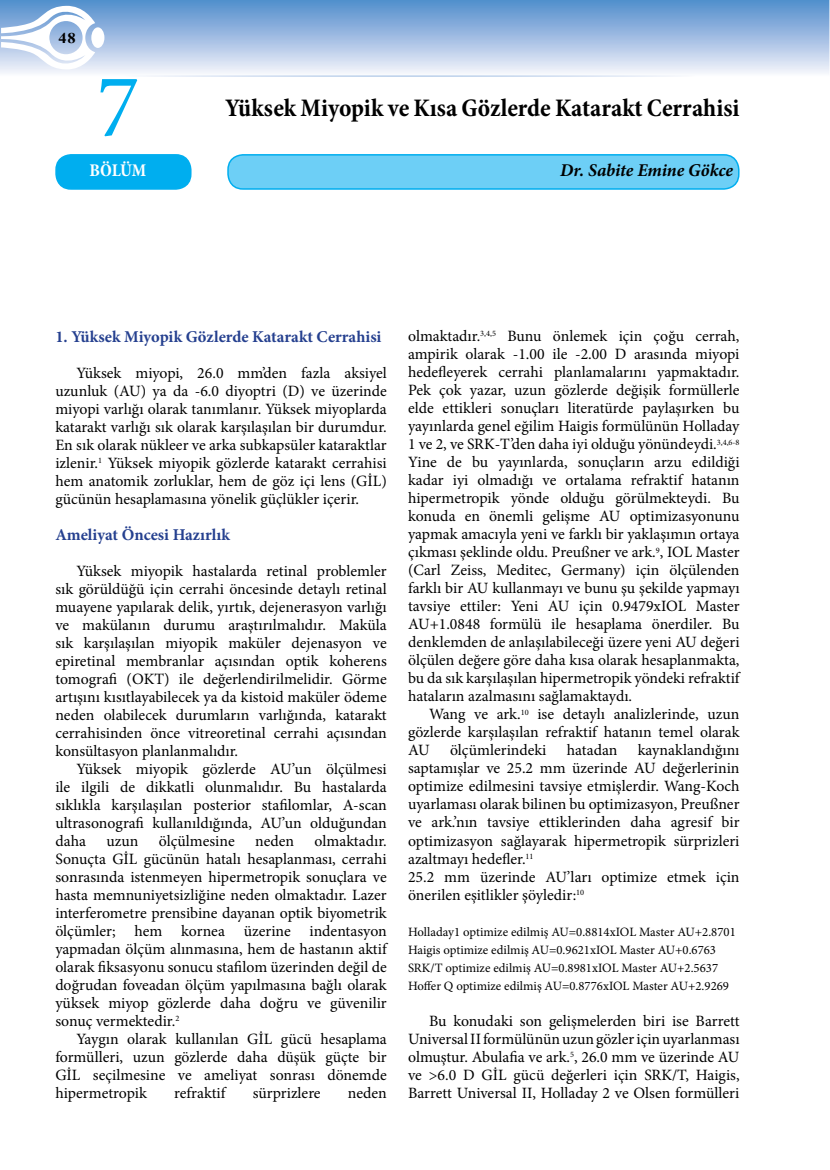
<style>
.page{position:relative;width:830px;height:1170px;background:#fff}
.page>*{position:absolute;margin:0;border:0;box-sizing:border-box;transform-origin:0 0}
.t1{font:90px "Minion Pro";color:#00aeef}
.t2{font:700 condensed 25.5px "Minion Pro";color:#000}
.t3{font:italic 700 18px "Minion Pro";letter-spacing:-.005em;color:#000}
.t4{font:700 condensed 18px "Minion Pro";letter-spacing:-.01em;color:#fff}
.t5{font:700 16.5px "Minion Pro";color:#25408f}
.t6{font:15.75px/18px "Minion Pro";color:#000;text-align:justify}
.t7{font:700 14.85px "Times New Roman";color:#000;scale:1.11 1}
.t8{font:12.75px/18px "Minion Pro";color:#000}
</style>
<div class="page">
<img style="left:0;top:0;width:828px;height:76px">
<svg style="left:1px;top:5px;width:94px;height:65px"></svg>
<div style="left:91px;top:27px;width:13px;height:21px;background:#fff;border-radius:50%"></div>
<div style="left:228px;top:155px;width:510px;height:34px;background:#6dcff6;border-radius:15px"></div>
<div style="left:227px;top:154px;width:512px;height:36px;border:2px solid #00aeef;border-radius:15px"></div>
<div style="left:56px;top:155px;width:135px;height:34px;background:#00aeef;border-radius:15px"></div>
<div style="left:55px;top:154px;width:136px;height:36px;border:2px solid #00aeef;border-radius:15px"></div>
<p class="t7" style="left:58px;top:28px;width:17px">48</p>
<h1 class="t1" style="left:96px;top:46px;width:45px">7</h1>
<p class="t4" style="left:89px;top:158px;width:58px">BÖLÜM</p>
<p class="t3" style="left:560px;top:158px;width:174px">Dr. Sabite Emine Gökce</p>
<h2 class="t2" style="left:225px;top:90px;width:515px">Yüksek Miyopik ve Kısa Gözlerde Katarakt Cerrahisi</h2>
<p class="t5" style="left:55px;top:325px;width:327px">1. Yüksek Miyopik Gözlerde Katarakt Cerrahisi</p>
<p class="t6" style="left:55px;top:364px;width:333px;text-indent:21px">Yüksek miyopi, 26.0 mm’den fazla aksiyel uzunluk (AU) ya da -6.0 diyoptri (D) ve üzerinde miyopi varlığı olarak tanımlanır. Yüksek miyoplarda katarakt varlığı sık olarak karşılaşılan bir durumdur.<br>En sık olarak nükleer ve arka subkapsüler kataraktlar izlenir.<sup>1</sup> Yüksek miyopik gözlerde katarakt cerrahisi hem anatomik zorluklar, hem de göz içi lens (GİL) gücünün hesaplamasına yönelik güçlükler içerir.</p>
<p class="t5" style="left:55px;top:523px;width:176px">Ameliyat Öncesi Hazırlık</p>
<p class="t6" style="left:55px;top:562px;width:333px;text-indent:21px">Yüksek miyopik hastalarda retinal problemler sık görüldüğü için cerrahi öncesinde detaylı retinal muayene yapılarak delik, yırtık, dejenerasyon varlığı ve makülanın durumu araştırılmalıdır. Maküla sık karşılaşılan miyopik maküler dejenasyon ve epiretinal membranlar açısından optik koherens tomografi (OKT) ile değerlendirilmelidir. Görme artışını kısıtlayabilecek ya da kistoid maküler ödeme neden olabilecek durumların varlığında, katarakt cerrahisinden önce vitreoretinal cerrahi açısından konsültasyon planlanmalıdır.</p>
<p class="t6" style="left:55px;top:760px;width:333px;text-indent:21px">Yüksek miyopik gözlerde AU’un ölçülmesi ile ilgili de dikkatli olunmalıdır. Bu hastalarda sıklıkla karşılaşılan posterior stafilomlar, A-scan ultrasonografi kullanıldığında, AU’un olduğundan daha</p>
<p class="t6" style="left:55px;top:832px;width:333px;text-indent:259px">olmaktadır.<br>Sonuçta GİL gücünün hatalı hesaplanması, cerrahi sonrasında istenmeyen hipermetropik sonuçlara ve hasta memnuniyetsizliğine neden olmaktadır. Lazer interferometre prensibine dayanan optik biyometrik ölçümler; hem kornea üzerine indentasyon yapmadan ölçüm alınmasına, hem de hastanın aktif olarak fiksasyonu sonucu stafilom üzerinden değil de doğrudan foveadan ölçüm yapılmasına bağlı olarak yüksek miyop gözlerde daha doğru ve güvenilir sonuç vermektedir.<sup>2</sup></p>
<p class="t6" style="left:55px;top:1030px;width:333px;text-indent:21px">Yaygın olarak kullanılan GİL gücü hesaplama formülleri, uzun gözlerde daha düşük güçte bir GİL seçilmesine ve ameliyat sonrası dönemde hipermetropik</p>
<p class="t6" style="left:106px;top:832px;width:33px">uzun</p>
<p class="t6" style="left:159px;top:832px;width:77px">ölçülmesine</p>
<p class="t6" style="left:255px;top:832px;width:40px">neden</p>
<p class="t6" style="left:174px;top:1084px;width:53px">refraktif</p>
<p class="t6" style="left:252px;top:1084px;width:69px">sürprizlere</p>
<p class="t6" style="left:347px;top:1084px;width:40px">neden</p>
<p class="t6" style="left:408px;top:327px;width:333px">olmaktadır.<sup>3,4,5</sup> Bunu önlemek için çoğu cerrah, ampirik olarak -1.00 ile -2.00 D arasında miyopi hedefleyerek cerrahi planlamalarını yapmaktadır.<br>Pek çok yazar, uzun gözlerde değişik formüllerle elde ettikleri sonuçları literatürde paylaşırken bu yayınlarda genel eğilim Haigis formülünün Holladay 1 ve 2, ve SRK-T’den daha iyi olduğu yönündeydi.<sup>3,4,6-8<br></sup>Yine de bu yayınlarda, sonuçların arzu edildiği kadar iyi olmadığı ve ortalama refraktif hatanın hipermetropik yönde olduğu görülmekteydi. Bu konuda en önemli gelişme AU optimizasyonunu yapmak amacıyla yeni ve farklı bir yaklaşımın ortaya çıkması şeklinde oldu. Preußner ve ark.<sup>9</sup>, IOL Master (Carl Zeiss, Meditec, Germany) için ölçülenden farklı bir AU kullanmayı ve bunu şu şekilde yapmayı tavsiye ettiler: Yeni AU için 0.9479xIOL Master AU+1.0848 formülü ile hesaplama önerdiler. Bu denklemden de anlaşılabileceği üzere yeni AU değeri ölçülen değere göre daha kısa olarak hesaplanmakta, bu da sık karşılaşılan hipermetropik yöndeki refraktif hataların azalmasını sağlamaktaydı.</p>
<p class="t6" style="left:408px;top:705px;width:333px;text-indent:21px">Wang ve ark.<sup>10</sup> ise detaylı analizlerinde, uzun gözlerde karşılaşılan refraktif hatanın temel olarak AU</p>
<p class="t6" style="left:408px;top:741px;width:333px;text-align:left;text-indent:229px">kaynaklandığını saptamışlar ve 25.2 mm üzerinde AU değerlerinin optimize edilmesini tavsiye etmişlerdir. Wang-Koch uyarlaması olarak bilinen bu optimizasyon, Preußner ve ark.’nın tavsiye ettiklerinden daha agresif bir optimizasyon sağlayarak hipermetropik sürprizleri azaltmayı hedefler.<sup>11<br></sup>25.2 mm üzerinde AU’ları optimize etmek için önerilen eşitlikler şöyledir:<sup>10</sup></p>
<p class="t8" style="left:408px;top:922px;width:329px">Holladay1 optimize edilmiş AU=0.8814xIOL Master AU+2.8701<br>Haigis optimize edilmiş AU=0.9621xIOL Master AU+0.6763<br>SRK/T optimize edilmiş AU=0.8981xIOL Master AU+2.5637<br>Hoffer Q optimize edilmiş AU=0.8776xIOL Master AU+2.9269</p>
<p class="t6" style="left:408px;top:1011px;width:333px;text-indent:21px">Bu konudaki son gelişmelerden biri ise Barrett Universal II formülünün uzun gözler için uyarlanması olmuştur. Abulafia ve ark.<sup>5</sup>, 26.0 mm ve üzerinde AU ve &gt;6.0 D GİL gücü değerleri için SRK/T, Haigis, Barrett Universal II, Holladay 2 ve Olsen formülleri</p>
<p class="t6" style="left:450px;top:741px;width:98px">ölçümlerindeki</p>
<p class="t6" style="left:566px;top:741px;width:52px">hatadan</p>
</div>
